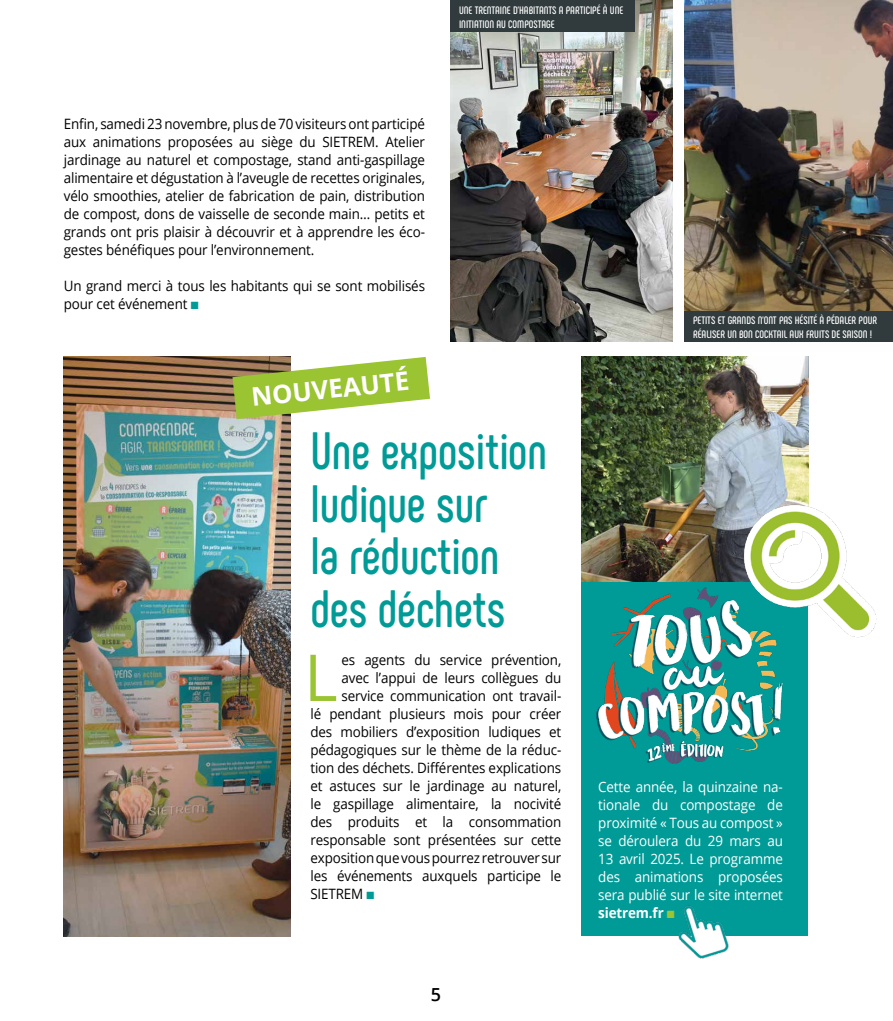
<style>
.page{position:relative;width:893px;height:1021px;background:#fff}
.page>*{position:absolute;margin:0;border:0;box-sizing:border-box;transform-origin:0 0}
.t1{font:64.65px "Open Sans";color:#9ac431}
.t2{font:700 52.5px/52.5px "Phenomena";color:#009b97;scale:.92 1}
.t3{font:700 25.65px "Open Sans";color:#fff}
.t4{font:600 18px "Open Sans";color:#000}
.t5{font:14.25px/18px "Open Sans";letter-spacing:-.01em;color:#000;text-align:justify;scale:.94 1}
.t6{font:14.25px/18px "Open Sans";letter-spacing:-.01em;color:#fff;text-align:justify;scale:.94 1}
.t7{font:700 10.8px "Phenomena";color:#fff}
.s1{color:#009b97}
.s2{font-weight:700}
.s3{color:#9ac431}
</style>
<div class="page">
<div style="left:581px;top:581px;width:227px;height:355px;background:#009b97"></div>
<img style="left:581px;top:357px;width:227px;height:214px">
<img style="left:64px;top:357px;width:227px;height:579px">
<img style="left:451px;top:0;width:221px;height:341px">
<img style="left:685px;top:0;width:208px;height:311px">
<img style="left:716px;top:480px;width:161px;height:158px">
<img style="left:678px;top:905px;width:51px;height:54px">
<img style="left:581px;top:571px;width:227px;height:193px">
<svg style="left:232px;top:357px;width:198px;height:62px"></svg>
<hr style="left:451px;top:0;width:184px;height:2px;background:#313b3d">
<div style="left:451px;top:1px;width:184px;height:16px;background:#313b3d"></div>
<div style="left:685px;top:311px;width:208px;height:16px;background:#313b3d"></div>
<div style="left:451px;top:15px;width:184px;height:16px;background:#313b3d"></div>
<div style="left:685px;top:325px;width:208px;height:16px;background:#313b3d"></div>
<p class="t7" style="left:459px;top:3px;width:166px">UNE TRENTAINE D'HABITANTS A PARTICIPÉ À UNE</p>
<p class="t7" style="left:459px;top:17px;width:97px">INITIATION AU COMPOSTAGE</p>
<p class="t5" style="left:64px;top:114px;width:386px">Enfin, samedi 23 novembre, plus de 70 visiteurs ont participé aux animations proposées au siège du SIETREM. Atelier jardinage au naturel et compostage, stand anti-gaspillage alimentaire et dégustation à l’aveugle de recettes originales, vélo smoothies, atelier de fabrication de pain, distribution de compost, dons de vaisselle de seconde main… petits et grands ont pris plaisir à découvrir et à apprendre les éco&shy;gestes bénéfiques pour l’environnement.</p>
<p class="t5" style="left:64px;top:276px;width:386px">Un grand merci à tous les habitants qui se sont mobilisés pour cet événement <span class="s1">■</span></p>
<h3 class="t3" style="left:250px;top:379px;width:160px;rotate:-6deg">NOUVEAUTÉ</h3>
<h2 class="t2" style="left:310px;top:424px;width:259px">Une exposition ludique sur<br>la réduction des déchets</h2>
<h1 class="t1" style="left:304px;top:633px;width:35px">L</h1>
<p class="t5" style="left:341px;top:650px;width:235px">es agents du service prévention,</p>
<p class="t5" style="left:341px;top:668px;width:235px">avec l’appui de leurs collègues du</p>
<p class="t5" style="left:341px;top:686px;width:235px">service communication ont travail-</p>
<p class="t5" style="left:310px;top:704px;width:268px">lé pendant plusieurs mois pour créer</p>
<p class="t5" style="left:310px;top:722px;width:268px">des mobiliers d’exposition ludiques et</p>
<p class="t5" style="left:310px;top:740px;width:268px">pédagogiques sur le thème de la réduc-</p>
<p class="t5" style="left:310px;top:758px;width:268px">tion des déchets. Différentes explications</p>
<p class="t5" style="left:310px;top:776px;width:268px">et astuces sur le jardinage au naturel,</p>
<p class="t5" style="left:310px;top:794px;width:268px">le gaspillage alimentaire, la nocivité</p>
<p class="t5" style="left:310px;top:812px;width:268px">des produits et la consommation</p>
<p class="t5" style="left:310px;top:830px;width:268px">responsable sont présentées sur cette</p>
<p class="t5" style="left:310px;top:848px;width:268px">exposition que vous pourrez retrouver sur</p>
<p class="t5" style="left:310px;top:866px;width:268px">les événements auxquels participe le</p>
<p class="t5" style="left:310px;top:884px;width:70px">SIETREM <span class="s1">■</span></p>
<p class="t4" style="left:431px;top:981px;width:12px">5</p>
<p class="t7" style="left:693px;top:313px;width:186px">PETITS ET GRANDS N’ONT PAS HÉSITÉ À PÉDALER POUR</p>
<p class="t7" style="left:693px;top:327px;width:181px">RÉALISER UN BON COCKTAIL AUX FRUITS DE SAISON !</p>
<p class="t6" style="left:598px;top:777px;width:198px">Cette année, la quinzaine na&shy;tionale du compostage de proximité « Tous au compost » se déroulera du 29 mars au 13 avril 2025. Le programme des animations proposées sera publié sur le site internet <span class="s2">sietrem.fr</span> <span class="s3">■</span></p>
</div>
